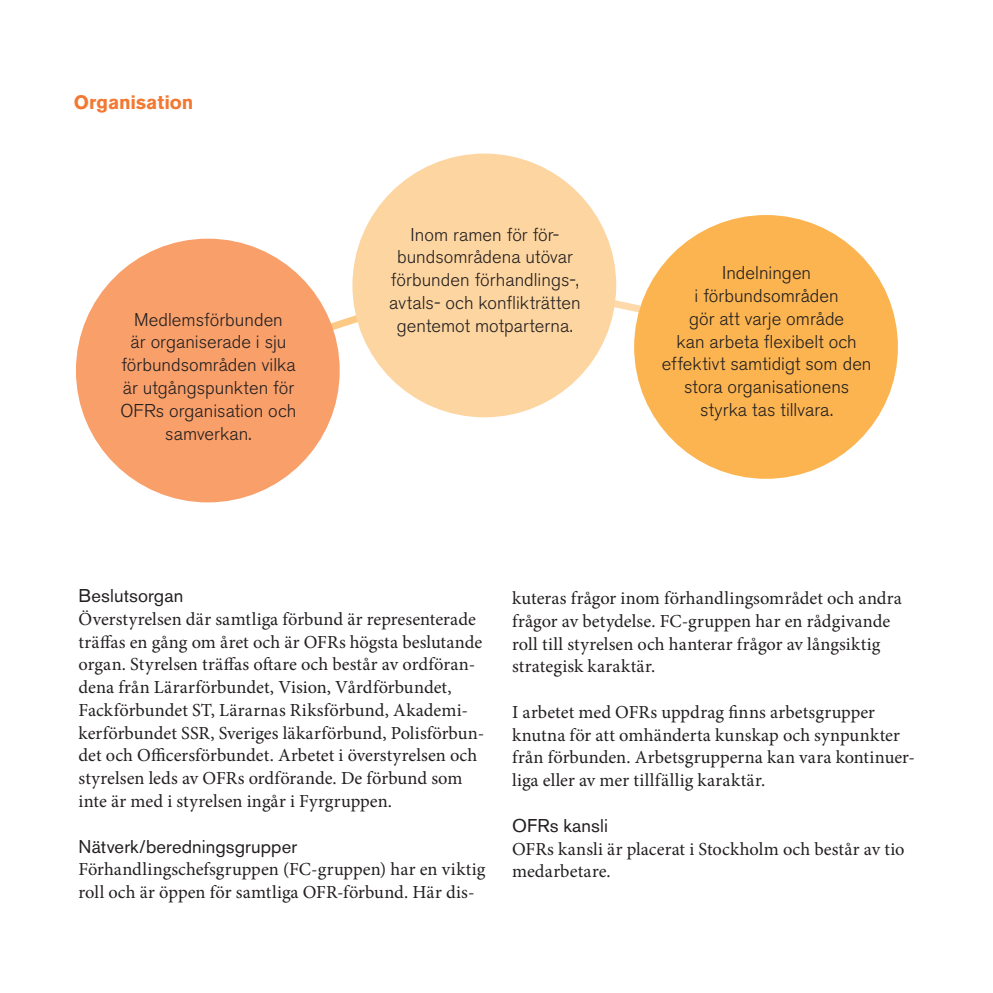
<style>
.page{position:relative;width:993px;height:993px;background:#fff}
.page>*{position:absolute;margin:0;border:0;box-sizing:border-box;transform-origin:0 0}
.t1{font:700 19.25px "Akzidenz Grotesk BE";color:#f37932}
.t2{font:18.38px/22.8px "Minion Pro";letter-spacing:.005em;color:#231f20}
.t3{font:300 18.38px/22.8px "Akzidenz Grotesk BE";color:#231f20;text-align:center}
.t4{font:18.38px "Akzidenz Grotesk BE";letter-spacing:.005em;color:#231f20}
</style>
<div class="page">
<svg style="left:612px;top:296px;width:31px;height:21px"></svg>
<svg style="left:324px;top:308px;width:33px;height:32px"></svg>
<div style="left:76px;top:238px;width:263px;height:264px;background:#f89f6a;border-radius:50%"></div>
<div style="left:352px;top:153px;width:264px;height:264px;background:#fdd5a0;border-radius:50%"></div>
<div style="left:634px;top:215px;width:263px;height:263px;background:#fbb450;border-radius:50%"></div>
<p class="t1" style="left:74px;top:91px;width:121px">Organisation</p>
<p class="t3" style="left:120px;top:308px;width:177px">Medlemsförbunden<br>är organiserade i sju förbundsområden vilka är utgångspunkten för<br>OFRs organisation och samverkan.</p>
<p class="t3" style="left:389px;top:223px;width:193px">Inom ramen för för&shy;bundsområdena utövar förbunden förhandlings-, avtals- och konflikträtten gentemot motparterna.</p>
<p class="t3" style="left:661px;top:262px;width:211px">Indelningen<br>i förbundsområden<br>gör att varje område<br>kan arbeta flexibelt och effektivt samtidigt som den stora organisationens styrka tas tillvara.</p>
<p class="t4" style="left:78px;top:584px;width:106px">Beslutsorgan</p>
<p class="t2" style="left:78px;top:607px;width:407px">Överstyrelsen där samtliga förbund är representerade träffas en gång om året och är OFRs högsta beslutande organ. Styrelsen träffas oftare och består av ordföran&shy;dena från Lärarförbundet, Vision, Vårdförbundet, Fackförbundet ST, Lärarnas Riksförbund, Akademi&shy;kerförbundet SSR, Sveriges läkarförbund, Polisförbun&shy;det och Officersförbundet. Arbetet i överstyrelsen och styrelsen leds av OFRs ordförande. De förbund som inte är med i styrelsen ingår i Fyrgruppen.</p>
<p class="t4" style="left:78px;top:834px;width:220px">Nätverk/beredningsgrupper</p>
<p class="t2" style="left:78px;top:857px;width:408px">Förhandlingschefsgruppen (FC-gruppen) har en viktig roll och är öppen för samtliga OFR-förbund. Här dis-</p>
<p class="t2" style="left:512px;top:586px;width:391px">kuteras frågor inom förhandlingsområdet och andra frågor av betydelse. FC-gruppen har en rådgivande roll till styrelsen och hanterar frågor av långsiktig strategisk karaktär.</p>
<p class="t2" style="left:512px;top:700px;width:404px">I arbetet med OFRs uppdrag finns arbetsgrupper knutna för att omhänderta kunskap och synpunkter från förbunden. Arbetsgrupperna kan vara kontinuer&shy;liga eller av mer tillfällig karaktär.</p>
<p class="t4" style="left:512px;top:814px;width:97px">OFRs kansli</p>
<p class="t2" style="left:512px;top:837px;width:394px">OFRs kansli är placerat i Stockholm och består av tio medarbetare.</p>
</div>
